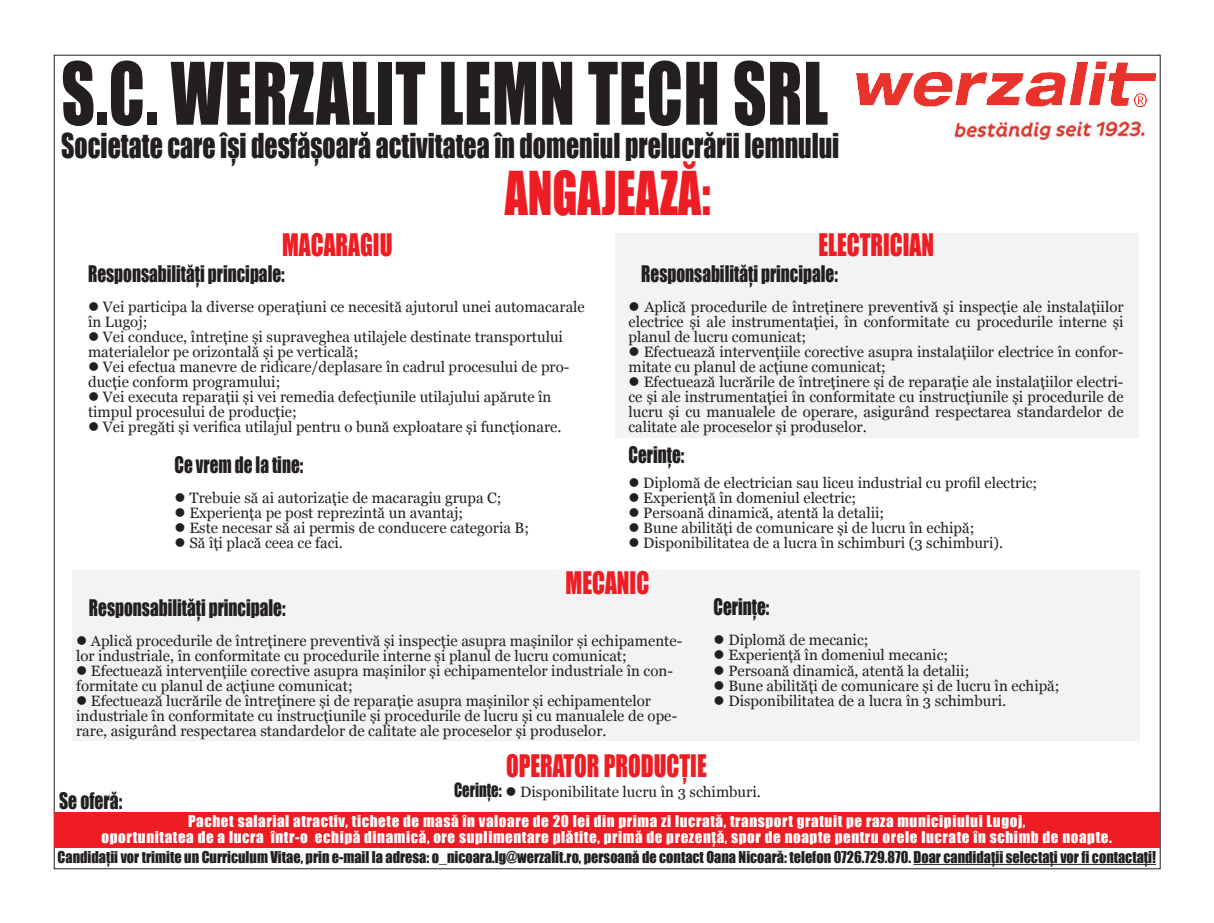
<style>
.page{position:relative;width:1214px;height:923px;background:#fff}
.page>*{position:absolute;margin:0;border:0;box-sizing:border-box;transform-origin:0 0}
.t1{font:79.5px "Impact";letter-spacing:.01em;color:#231f20;scale:.82 1}
.t2{font:55.5px "Impact";color:#ee1d23;scale:.82 1}
.t3{font:31.5px "Impact";color:#231f20;scale:.82 1}
.t4{font:28.5px "Impact";color:#ee1d23;scale:.82 1}
.t5{font:21px "Impact";color:#231f20;scale:.82 1}
.t6{font:21px "Impact";color:#231f20;scale:.84 1}
.t7{font:15px/15px "Georgia";color:#231f20}
.t8{font:15px/16.5px "Impact";letter-spacing:.04em;color:#fff;text-align:center}
.t9{font:15px "Impact";color:#231f20;scale:.95 1}
.s1{font-family:"Impact";font-size:18px}
</style>
<div class="page">
<img style="left:953px;top:117px;width:193px;height:23px">
<img style="left:856px;top:62px;width:299px;height:46px">
<div style="left:54px;top:812px;width:1105px;height:36px;background:#ee1d23"></div>
<hr style="left:913px;top:864px;width:242px;height:1px;background:#231f20">
<div style="left:615px;top:234px;width:523px;height:204px;background:#f2f3f4"></div>
<div style="left:72px;top:570px;width:1066px;height:170px;background:#f2f3f4"></div>
<h1 class="t1" style="left:61px;top:32px;width:936px">S.C. WERZALIT LEMN TECH SRL</h1>
<h3 class="t3" style="left:61px;top:121px;width:950px">Societate care își desfășoară activitatea în domeniul prelucrării lemnului</h3>
<h2 class="t2" style="left:504px;top:150px;width:252px">ANGAJEAZĂ:</h2>
<h3 class="t4" style="left:282px;top:223px;width:136px">MACARAGIU</h3>
<h3 class="t5" style="left:88px;top:257px;width:241px">Responsabilități principale:</h3>
<p class="t7" style="left:88px;top:300px;width:498px">● Vei participa la diverse operațiuni ce necesită ajutorul unei automacarale în Lugoj;</p>
<p class="t7" style="left:88px;top:330px;width:476px">● Vei conduce, întreține și supraveghea utilajele destinate transportului materialelor pe orizontală și pe verticală;</p>
<p class="t7" style="left:88px;top:360px;width:483px">● Vei efectua manevre de ridicare/deplasare în cadrul procesului de pro&shy;ducție conform programului;</p>
<p class="t7" style="left:88px;top:390px;width:465px">● Vei executa reparații și vei remedia defecțiunile utilajului apărute în timpul procesului de producție;</p>
<p class="t7" style="left:88px;top:420px;width:475px">● Vei pregăti și verifica utilajul pentru o bună exploatare și funcționare.</p>
<h3 class="t5" style="left:174px;top:448px;width:158px">Ce vrem de la tine:</h3>
<p class="t7" style="left:174px;top:490px;width:328px">● Trebuie să ai autorizație de macaragiu grupa C;</p>
<p class="t7" style="left:174px;top:505px;width:290px">● Experiența pe post reprezintă un avantaj;</p>
<p class="t7" style="left:174px;top:520px;width:356px">● Este necesar să ai permis de conducere categoria B;</p>
<p class="t7" style="left:174px;top:535px;width:170px">● Să îți placă ceea ce faci.</p>
<h3 class="t4" style="left:818px;top:223px;width:26px">Electrician</h3>
<h3 class="t5" style="left:641px;top:258px;width:241px">Responsabilități principale:</h3>
<p class="t7" style="left:628px;top:300px;width:496px;text-align:justify">● Aplică procedurile de întreținere preventivă și inspecție ale instalațiilor electrice și ale instrumentației, în conformitate cu procedurile interne și planul de lucru comunicat;</p>
<p class="t7" style="left:628px;top:345px;width:496px">● Efectuează intervențiile corective asupra instalațiilor electrice în confor&shy;mitate cu planul de acțiune comunicat;</p>
<p class="t7" style="left:628px;top:375px;width:496px;text-align:justify">● Efectuează lucrările de întreținere și de reparație ale instalațiilor electri&shy;ce și ale instrumentației în conformitate cu instrucțiunile și procedurile de lucru și cu manualele de operare, asigurând respectarea standardelor de calitate ale proceselor și produselor.</p>
<h3 class="t5" style="left:628px;top:438px;width:69px">Cerințe:</h3>
<p class="t7" style="left:628px;top:476px;width:410px">● Diplomă de electrician sau liceu industrial cu profil electric;</p>
<p class="t7" style="left:628px;top:491px;width:229px">● Experiență în domeniul electric;</p>
<p class="t7" style="left:628px;top:506px;width:257px">● Persoană dinamică, atentă la detalii;</p>
<p class="t7" style="left:628px;top:521px;width:347px">● Bune abilități de comunicare și de lucru în echipă;</p>
<p class="t7" style="left:628px;top:536px;width:376px">● Disponibilitatea de a lucra în schimburi (3 schimburi).</p>
<h3 class="t4" style="left:565px;top:560px;width:103px">MECANIC</h3>
<h3 class="t5" style="left:89px;top:591px;width:241px">Responsabilități principale:</h3>
<p class="t7" style="left:76px;top:633px;width:607px">● Aplică procedurile de întreținere preventivă și inspecție asupra mașinilor și echipamente&shy;lor industriale, în conformitate cu procedurile interne și planul de lucru comunicat;</p>
<p class="t7" style="left:76px;top:663px;width:598px">● Efectuează intervențiile corective asupra mașinilor și echipamentelor industriale în con&shy;formitate cu planul de acțiune comunicat;</p>
<p class="t7" style="left:76px;top:693px;width:602px">● Efectuează lucrările de întreținere și de reparație asupra mașinilor și echipamentelor industriale în conformitate cu instrucțiunile și procedurile de lucru și cu manualele de ope&shy;rare, asigurând respectarea standardelor de calitate ale proceselor și produselor.</p>
<h3 class="t5" style="left:713px;top:591px;width:69px">Cerințe:</h3>
<p class="t7" style="left:713px;top:633px;width:156px">● Diplomă de mecanic;</p>
<p class="t7" style="left:713px;top:648px;width:236px">● Experiență în domeniul mecanic;</p>
<p class="t7" style="left:713px;top:663px;width:257px">● Persoană dinamică, atentă la detalii;</p>
<p class="t7" style="left:713px;top:678px;width:347px">● Bune abilități de comunicare și de lucru în echipă;</p>
<p class="t7" style="left:713px;top:693px;width:294px">● Disponibilitatea de a lucra în 3 schimburi.</p>
<h3 class="t4" style="left:506px;top:744px;width:244px">Operator ProducȚie</h3>
<p class="t7" style="left:454px;top:784px;width:308px"><span class="s1">Cerințe:</span> ● Disponibilitate lucru în 3 schimburi.</p>
<h3 class="t6" style="left:59px;top:784px;width:77px">Se oferă:</h3>
<p class="t8" style="left:101px;top:812px;width:1011px">Pachet salarial atractiv, tichete de masă în valoare de 20 lei din prima zi lucrată, transport gratuit pe raza municipiului Lugoj,<br>oportunitatea de a lucra într-o echipă dinamică, ore suplimentare plătite, primă de prezență, spor de noapte pentru orele lucrate în schimb de noapte.</p>
<p class="t9" style="left:58px;top:845px;width:1157px">Candidații vor trimite un Curriculum Vitae, prin e-mail la adresa: o_nicoara.lg@werzalit.ro, persoană de contact Oana Nicoară: telefon 0726.729.870. Doar candidații selectați vor fi contactați!</p>
</div>
